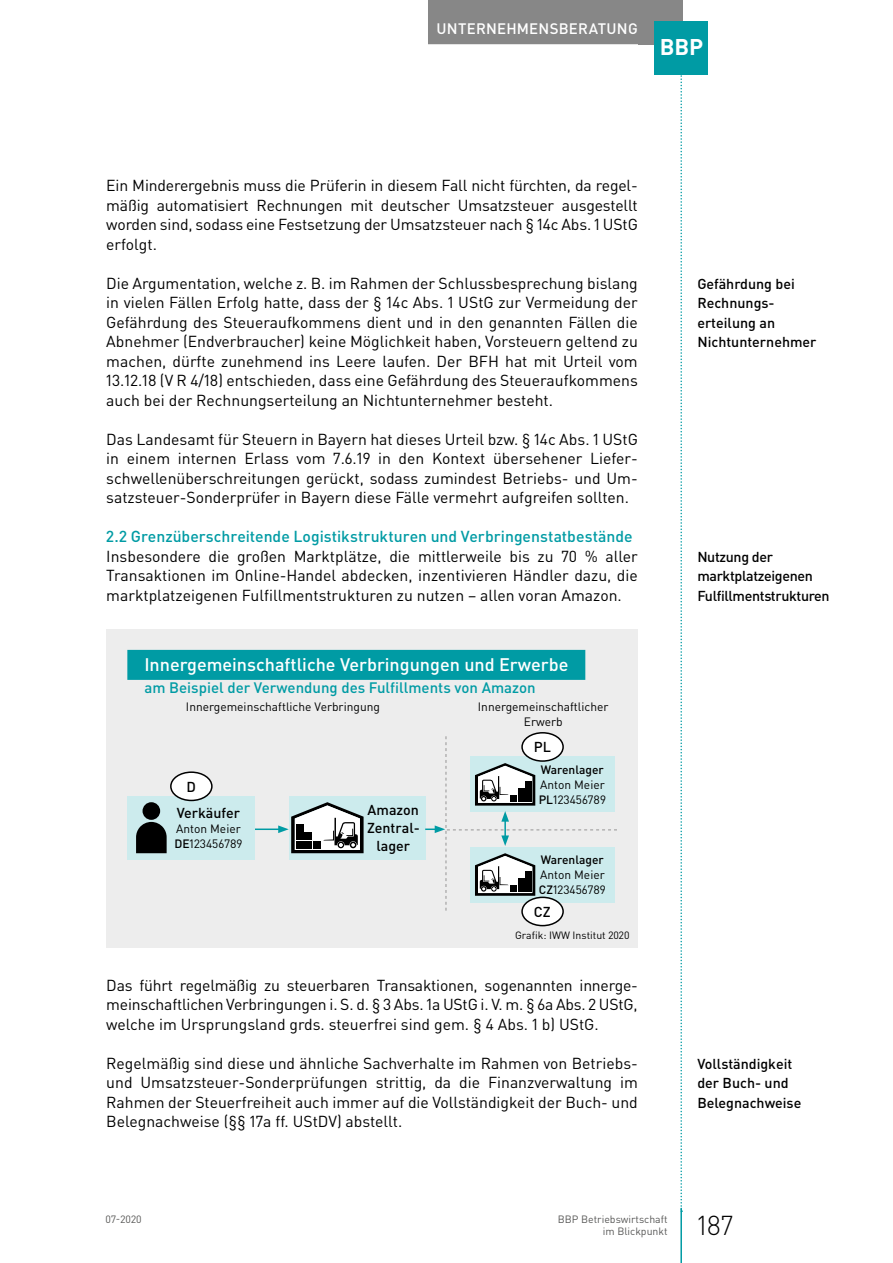
<style>
.page{position:relative;width:893px;height:1263px;background:#fff}
.page>*{position:absolute;margin:0;border:0;box-sizing:border-box;transform-origin:0 0}
.t1{font:300 27px "DIN Pro";color:#000}
.t2{font:700 22.5px "DIN Pro";color:#fff}
.t3{font:500 18px "DIN Pro";color:#fff}
.t4{font:15.75px/19.5px "DIN Pro";color:#000;text-align:justify}
.t5{font:500 15.75px "DIN Pro";color:#009ba4}
.t6{font:500 15px "DIN Pro";color:#009ba4}
.t7{font:500 15px "DIN Pro";letter-spacing:.015em;color:#fff}
.t8{font:500 14.25px/19.5px "DIN Pro";color:#000}
.t9{font:500 14.25px/19.5px "DIN Pro";letter-spacing:-.025em;color:#000}
.t10{font:12px/15px "DIN Pro";color:#000}
.t11{font:500 12px "DIN Pro";color:#000}
.t12{font:10.5px/12.8px "DIN Pro";color:#575756;text-align:right}
.t13{font:10.5px "DIN Pro";color:#000}
.s1{font-weight:500}
</style>
<div class="page">
<svg style="left:680px;top:74px;width:2px;height:1134px"></svg>
<div style="left:638px;top:0;width:44px;height:44px;background:#878787"></div>
<hr style="left:680px;top:1208px;width:2px;height:55px;background:#009ba4">
<div style="left:428px;top:0;width:218px;height:44px;background:#878787"></div>
<div style="left:655px;top:21px;width:53px;height:53px;background:#009ba4"></div>
<div style="left:106px;top:629px;width:532px;height:319px;background:#ededed"></div>
<div style="left:127px;top:650px;width:458px;height:30px;background:#009ba4"></div>
<div style="left:289px;top:796px;width:136px;height:64px;background:#ccebed"></div>
<svg style="left:522px;top:733px;width:41px;height:28px"></svg>
<div style="left:521px;top:732px;width:43px;height:30px;border:2px solid #000;border-radius:50%"></div>
<hr style="left:254px;top:828px;width:27px;height:2px;background:#009ba4">
<svg style="left:278px;top:802px;width:86px;height:51px"></svg>
<div style="left:128px;top:796px;width:127px;height:64px;background:#ccebed"></div>
<div style="left:143px;top:802px;width:17px;height:18px;background:#000;border-radius:50%"></div>
<svg style="left:136px;top:822px;width:31px;height:31px"></svg>
<div style="left:171px;top:772px;width:41px;height:28px;background:#fff;border-radius:50%"></div>
<div style="left:170px;top:771px;width:43px;height:30px;border:2px solid #000;border-radius:50%"></div>
<svg style="left:425px;top:736px;width:192px;height:175px"></svg>
<div style="left:511px;top:885px;width:6px;height:7px;background:#000"></div>
<div style="left:522px;top:897px;width:41px;height:29px;background:#fff;border-radius:50%"></div>
<div style="left:521px;top:897px;width:43px;height:29px;border:2px solid #000;border-radius:50%"></div>
<p class="t7" style="left:436px;top:18px;width:203px">Unternehmensberatu ng</p>
<h2 class="t2" style="left:660px;top:32px;width:45px">BBP</h2>
<p class="t4" style="left:106px;top:175px;width:533px">Ein Minderergebnis muss die Prüferin in diesem Fall nicht fürchten, da regel&shy;mäßig automatisiert Rechnungen mit deutscher Umsatzsteuer ausgestellt worden sind, sodass eine Festsetzung der Umsatzsteuer nach § 14c Abs. 1 UStG erfolgt.</p>
<p class="t4" style="left:106px;top:273px;width:533px">Die Argumentation, welche z. B. im Rahmen der Schlussbesprechung bislang in vielen Fällen Erfolg hatte, dass der § 14c Abs. 1 UStG zur Vermeidung der Gefährdung des Steueraufkommens dient und in den genannten Fällen die Abnehmer (Endverbraucher) keine Möglichkeit haben, Vorsteuern geltend zu machen, dürfte zunehmend ins Leere laufen. Der BFH hat mit Urteil vom 13.12.18 (V R 4/18) entschieden, dass eine Gefährdung des Steueraufkommens auch bei der Rechnungserteilung an Nichtunternehmer besteht.</p>
<p class="t4" style="left:106px;top:429px;width:533px">Das Landesamt für Steuern in Bayern hat dieses Urteil bzw. § 14c Abs. 1 UStG in einem internen Erlass vom 7.6.19 in den Kontext übersehener Liefer&shy;schwellenüberschreitungen gerückt, sodass zumindest Betriebs- und Um&shy;satzsteuer-Sonderprüfer in Bayern diese Fälle vermehrt aufgreifen sollten.</p>
<p class="t5" style="left:106px;top:526px;width:528px">2.2 Grenzüberschreitende Logistikstrukturen und Verbringenstatbestände</p>
<p class="t4" style="left:106px;top:546px;width:533px">Insbesondere die großen Marktplätze, die mittlerweile bis zu 70 % aller Transaktionen im Online-Handel abdecken, inzentivieren Händler dazu, die marktplatzeigenen Fulfillmentstrukturen zu nutzen – allen voran Amazon.</p>
<p class="t3" style="left:144px;top:653px;width:426px">Innergemeinschaftliche Verbringungen und Erwerbe</p>
<p class="t6" style="left:145px;top:678px;width:393px">am Beispiel der Verwendung des Fulfillments von Amazon</p>
<p class="t10" style="left:478px;top:699px;width:132px;text-align:center">Innergemeinschaftlicher<br>Erwerb</p>
<p class="t10" style="left:186px;top:699px;width:196px">Innergemeinschaftliche Verbringung</p>
<p class="t8" style="left:186px;top:776px;width:11px">D</p>
<p class="t8" style="left:177px;top:803px;width:65px">Verkäufer</p>
<p class="t10" style="left:174px;top:821px;width:69px">Anton Meier<br><span class="s1">DE</span>123456789</p>
<p class="t8" style="left:367px;top:800px;width:54px;line-height:18px;text-align:center">Amazon<br>Zentral&shy;lager</p>
<p class="t8" style="left:534px;top:737px;width:19px">PL</p>
<p class="t11" style="left:541px;top:761px;width:64px">Warenlager</p>
<p class="t10" style="left:539px;top:777px;width:69px">Anton Meier<br><span class="s1">PL</span>123456789</p>
<p class="t11" style="left:541px;top:851px;width:64px">Warenlager</p>
<p class="t10" style="left:539px;top:867px;width:68px">Anton Meier<br><span class="s1">CZ</span>123456789</p>
<p class="t8" style="left:534px;top:901px;width:18px">CZ</p>
<p class="t13" style="left:515px;top:928px;width:116px">Grafik: IWW Institut 2020</p>
<p class="t4" style="left:106px;top:975px;width:533px">Das führt regelmäßig zu steuerbaren Transaktionen, sogenannten innerge&shy;meinschaftlichen Verbringungen i. S. d. § 3 Abs. 1a UStG i. V. m. § 6a Abs. 2 UStG, welche im Ursprungsland grds. steuerfrei sind gem. § 4 Abs. 1 b) UStG.</p>
<p class="t4" style="left:106px;top:1053px;width:533px">Regelmäßig sind diese und ähnliche Sachverhalte im Rahmen von Betriebs&shy;und Umsatzsteuer-Sonderprüfungen strittig, da die Finanzverwaltung im Rahmen der Steuerfreiheit auch immer auf die Vollständigkeit der Buch- und Belegnachweise (§§ 17a ff. UStDV) abstellt.</p>
<p class="t8" style="left:697px;top:273px;width:121px">Gefährdung bei<br>Rechnungs&shy;erteilung an<br>N ichtunternehmer</p>
<p class="t9" style="left:697px;top:546px;width:134px">N utzung der marktplatzeigenen<br>Fulfillmentstrukturen</p>
<p class="t8" style="left:697px;top:1053px;width:106px">Vollständigkeit der Buch- und<br>Belegnachweise</p>
<p class="t12" style="left:106px;top:1212px;width:38px">07-2020</p>
<p class="t12" style="left:558px;top:1212px;width:111px">BBP Betriebswirtschaft im Blickpunkt</p>
<h1 class="t1" style="left:697px;top:1207px;width:37px">187</h1>
</div>
